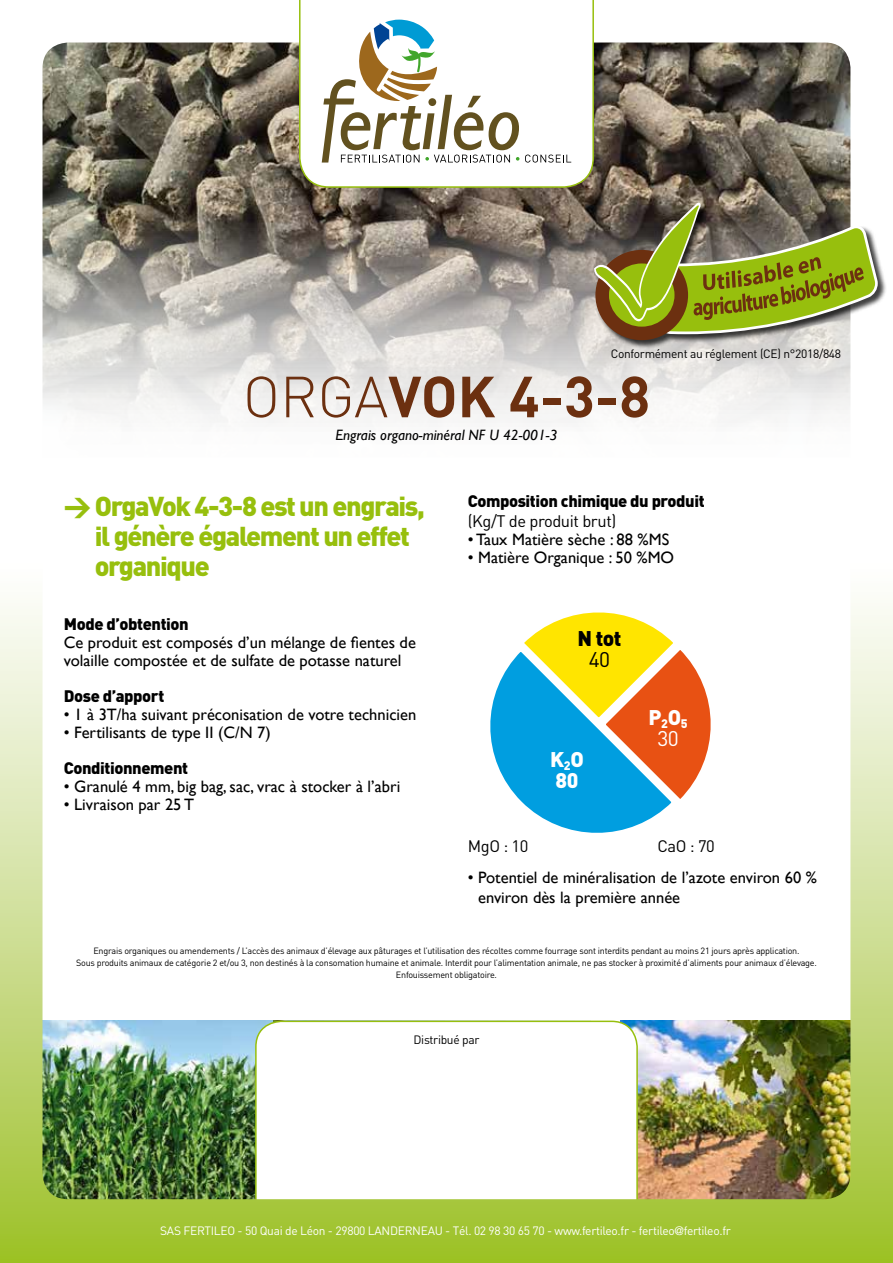
<style>
.page{position:relative;width:893px;height:1263px;background:#fff}
.page>*{position:absolute;margin:0;border:0;box-sizing:border-box;transform-origin:0 0}
.t1{font:700 57px "DIN";color:#6c3010}
.t2{font:900 27px/30px "DIN";letter-spacing:-.05em;color:#97bf0d}
.t3{font:900 21px/21px "DIN";color:#fff;text-align:center}
.t4{font:900 21px "DIN";color:#000}
.t5{font:21px "DIN";color:#000}
.t6{font:16.5px/18px "Gill Sans";color:#000}
.t7{font:900 16.5px "DIN";letter-spacing:-.025em;color:#000}
.t8{font:16.5px "DIN";letter-spacing:-.025em;color:#000}
.t9{font:italic 15px "Gill Sans";color:#000}
.t10{font:12px "DIN";letter-spacing:-.025em;color:#fff}
.t11{font:12px "DIN";letter-spacing:-.025em;color:#000}
.t12{font:9px/12px "DIN";letter-spacing:-.025em;color:#000;text-align:center}
.s1{font-weight:300}
.s2{font-weight:400}
.s3{font-family:"Helvetica Neue"}
</style>
<div class="page">
<img style="left:0;top:42px;width:893px;height:1221px">
<svg style="left:299px;top:0;width:295px;height:188px"></svg>
<svg style="left:476px;top:601px;width:246px;height:243px"></svg>
<div style="left:594px;top:203px;width:292px;height:146px;background:#000;opacity:.75"></div>
<svg style="left:594px;top:202px;width:284px;height:138px;background:#8b8f46"></svg>
<h3 class="t11" style="left:611px;top:346px;width:232px">Conformément au réglement (CE) n°2018/848</h3>
<h1 class="t1" style="left:243px;top:359px;width:409px"><span class="s1">ORGA</span>VOK 4-3-8</h1>
<h3 class="t9" style="left:335px;top:426px;width:223px">Engrais organo-minéral NF U 42-001-3</h3>
<h2 class="t2" style="left:95px;top:490px;width:332px;text-indent:-31px">&gt; OrgaVok 4-3-8 est un engrais, il génère également un effet organique</h2>
<h3 class="t7" style="left:64px;top:613px;width:127px">Mode d’obtention</h3>
<h3 class="t6" style="left:64px;top:634px;width:354px">Ce produit est composés d’un mélange de fientes de volaille compostée et de sulfate de potasse naturel</h3>
<h3 class="t7" style="left:64px;top:685px;width:102px">Dose d’apport</h3>
<h3 class="t6" style="left:64px;top:706px;width:354px">• 1 à 3T/ha suivant préconisation de votre technicien</h3>
<h3 class="t6" style="left:64px;top:724px;width:209px">• Fertilisants de type II (C/N 7)</h3>
<h3 class="t7" style="left:64px;top:757px;width:126px">Conditionnement</h3>
<h3 class="t6" style="left:64px;top:778px;width:338px">• Granulé 4 mm, big bag, sac, vrac à stocker à l’abri</h3>
<h3 class="t6" style="left:64px;top:796px;width:132px">• Livraison par 25 T</h3>
<h3 class="t7" style="left:468px;top:490px;width:238px">Composition chimique du produit</h3>
<h3 class="t8" style="left:468px;top:511px;width:150px">(Kg/T de produit brut)</h3>
<h3 class="t6" style="left:468px;top:530px;width:203px">• Taux Matière sèche : 88 %MS</h3>
<h3 class="t6" style="left:468px;top:548px;width:208px">• Matière Organique : 50 %MO</h3>
<h3 class="t4" style="left:577px;top:624px;width:46px">N tot</h3>
<h3 class="t5" style="left:589px;top:646px;width:23px">40</h3>
<h3 class="t3" style="left:550px;top:748px;width:35px;text-align:left">K<sub>2</sub>O<br>80</h3>
<h3 class="t3" style="left:649px;top:706px;width:40px">P<sub>2</sub>O<sub>5<br></sub><span class="s2">30</span></h3>
<h3 class="t8" style="left:468px;top:836px;width:62px">MgO : 10</h3>
<h3 class="t8" style="left:657px;top:836px;width:59px">CaO : 70</h3>
<h3 class="t6" style="left:478px;top:868px;width:340px;line-height:19.5px;text-indent:-10px">• Potentiel de minéralisation de l’azote environ 60 % environ dès la première année</h3>
<p class="t12" style="left:76px;top:945px;width:742px">Engrais organiques ou amendements / L’accès des animaux d’élevage aux pâturages et l’utilisation des récoltes comme fourrage sont interdits pendant au moins 21 jours après application.<br>Sous produits animaux de catégorie 2 et/ou 3, non destinés à la consomation humaine et animale. Interdit pour l’alimentation animale, ne pas stocker à proximité d’aliments pour animaux d’élevage.<br>Enfouissement obligatoire.</p>
<h3 class="t11" style="left:413px;top:1032px;width:67px">Distribué par</h3>
<h3 class="t10" style="left:160px;top:1223px;width:572px">SAS FERTILEO - 50 Quai de Léon - 29800 LANDERNEAU - Tél. 02 98 30 65 70 - www.fertileo.fr - fertileo<span class="s3">@</span>fertileo.fr</h3>
</div>
